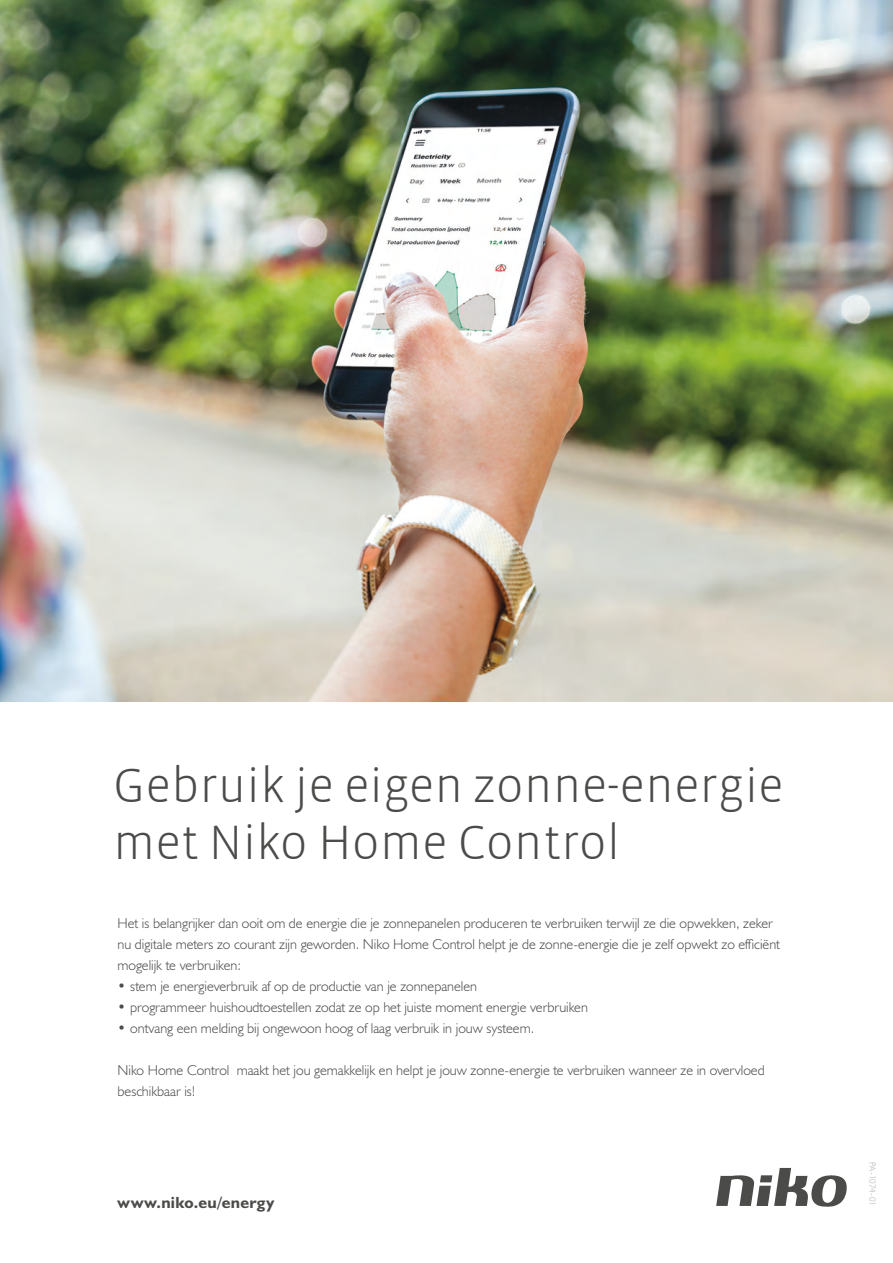
<style>
.page{position:relative;width:893px;height:1263px;background:#fff}
.page>*{position:absolute;margin:0;border:0;box-sizing:border-box;transform-origin:0 0}
.t1{font:300 49.5px/56.6px "Vista Sans";color:#4b4b4a}
.t2{font:700 16.5px "Humanist 521 BT";letter-spacing:.02em;color:#4b4b4a}
.t3{font:300 14.25px/21px "Humanist 521 BT";color:#4b4b4a}
.t4{font:300 9px "Humanist 521 BT";letter-spacing:-.015em;color:#aeaeae}
</style>
<div class="page">
<img style="left:0;top:0;width:893px;height:702px">
<svg style="left:716px;top:1168px;width:131px;height:39px"></svg>
<h1 class="t1" style="left:113px;top:759px;width:672px">Gebruik je eigen zonne-energie met Niko Home Control</h1>
<p class="t3" style="left:118px;top:912px;width:664px">Het is belangrijker dan ooit om de energie die je zonnepanelen produceren te verbruiken terwijl ze die opwekken, zeker nu digitale meters zo courant zijn geworden. Niko Home Control helpt je de zonne-energie die je zelf opwekt zo efficiënt mogelijk te verbruiken:</p>
<p class="t3" style="left:118px;top:975px;width:361px">• stem je energieverbruik af op de productie van je zonnepanelen</p>
<p class="t3" style="left:118px;top:996px;width:472px">• programmeer huishoudtoestellen zodat ze op het juiste moment energie verbruiken</p>
<p class="t3" style="left:118px;top:1017px;width:418px">• ontvang een melding bij ongewoon hoog of laag verbruik in jouw systeem.</p>
<p class="t3" style="left:118px;top:1059px;width:649px">Niko Home Control maakt het jou gemakkelijk en helpt je jouw zonne-energie te verbruiken wanneer ze in overvloed beschikbaar is!</p>
<p class="t2" style="left:118px;top:1191px;width:158px">www.niko.eu/energy</p>
<p class="t4" style="left:878px;top:1161px;width:45px;rotate:90deg">PA-1074-01</p>
</div>
